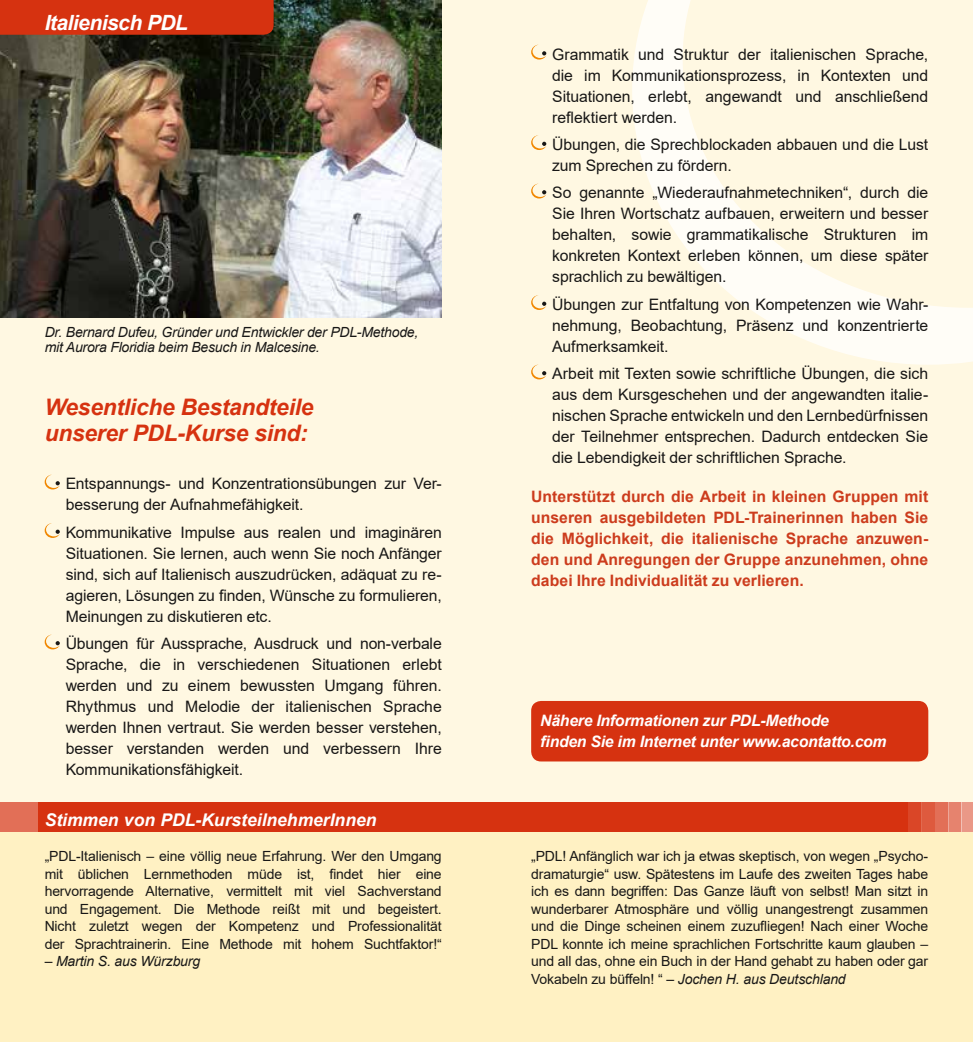
<style>
.page{position:relative;width:973px;height:1042px;background:#fff}
.page>*{position:absolute;margin:0;border:0;box-sizing:border-box;transform-origin:0 0}
.t1{font:italic 700 22.75px/26.2px "Arial";letter-spacing:-.01em;color:#d63210}
.t2{font:italic 700 21px "Arial";letter-spacing:-.025em;color:#fff}
.t3{font:italic 700 17.5px "Arial";color:#fff}
.t4{font:15.75px/21px "Arial";letter-spacing:-.005em;color:#181716;text-align:justify}
.t5{font:700 15.75px/21px "Arial";letter-spacing:.005em;color:#cc3c1d;text-align:justify}
.t6{font:italic 700 15.75px/21px "Arial";letter-spacing:-.015em;color:#fff}
.t7{font:14px/17.5px "Arial";letter-spacing:-.01em;color:#181716;text-align:justify}
.t8{font:italic 14px/14.9px "Arial";letter-spacing:-.015em;color:#181716}
.s1{font-style:italic}
</style>
<div class="page">
<div style="left:0;top:0;width:972px;height:1042px;background:#fff8e2"></div>
<svg style="left:632px;top:0;width:340px;height:365px"></svg>
<img style="left:0;top:0;width:441px;height:317px">
<div style="left:0;top:0;width:273px;height:35px;background:#d63210"></div>
<div style="left:531px;top:701px;width:397px;height:60px;background:#d63210;border-radius:10px"></div>
<svg style="left:45px;top:474px;width:15px;height:15px"></svg>
<svg style="left:45px;top:523px;width:15px;height:15px"></svg>
<svg style="left:45px;top:634px;width:15px;height:15px"></svg>
<svg style="left:531px;top:45px;width:15px;height:15px"></svg>
<svg style="left:531px;top:135px;width:15px;height:15px"></svg>
<svg style="left:531px;top:184px;width:15px;height:14px"></svg>
<svg style="left:531px;top:295px;width:15px;height:15px"></svg>
<svg style="left:531px;top:364px;width:15px;height:15px"></svg>
<div style="left:0;top:803px;width:972px;height:239px;background:#fff1c3"></div>
<div style="left:0;top:802px;width:972px;height:30px;background:#d63210"></div>
<div style="left:0;top:802px;width:38px;height:30px;background:#e26f57"></div>
<svg style="left:947px;top:802px;width:14px;height:30px"></svg>
<div style="left:934px;top:802px;width:13px;height:30px;background:#e26f57"></div>
<div style="left:921px;top:802px;width:13px;height:30px;background:#de5a3e"></div>
<div style="left:908px;top:802px;width:13px;height:30px;background:#da4627"></div>
<div style="left:961px;top:802px;width:11px;height:30px;background:#ea9887"></div>
<h2 class="t2" style="left:45px;top:9px;width:145px">Italienisch PDL</h2>
<p class="t8" style="left:45px;top:324px;width:375px">Dr. Bernard Dufeu, Gründer und Entwickler der PDL-Methode, mit Aurora Floridia beim Besuch in Malcesine.</p>
<h1 class="t1" style="left:45px;top:394px;width:270px">Wesentliche Bestandteile unserer PDL-Kurse sind:</h1>
<p class="t4" style="left:66px;top:473px;width:377px">Entspannungs- und Konzentrationsübungen zur Ver&shy;besserung der Aufnahmefähigkeit.</p>
<p class="t4" style="left:66px;top:522px;width:377px">Kommunikative Impulse aus realen und imaginären Situationen. Sie lernen, auch wenn Sie noch Anfänger sind, sich auf Italienisch auszudrücken, adäquat zu re&shy;agieren, Lösungen zu finden, Wünsche zu formulieren, Meinungen zu diskutieren etc.</p>
<p class="t4" style="left:66px;top:633px;width:377px">Übungen für Aussprache, Ausdruck und non-verbale Sprache, die in verschiedenen Situationen erlebt werden und zu einem bewussten Umgang führen.<br>Rhythmus und Melodie der italienischen Sprache werden Ihnen vertraut. Sie werden besser verstehen, besser verstanden werden und verbessern Ihre Kommunikationsfähigkeit.</p>
<p class="t3" style="left:45px;top:808px;width:333px">Stimmen von PDL-KursteilnehmerInnen</p>
<p class="t7" style="left:45px;top:847px;width:398px">„PDL-Italienisch – eine völlig neue Erfahrung. Wer den Umgang mit üblichen Lernmethoden müde ist, findet hier eine hervorragende Alternative, vermittelt mit viel Sachverstand und Engagement. Die Methode reißt mit und begeistert.<br>Nicht zuletzt wegen der Kompetenz und Professionalität der Sprachtrainerin. Eine Methode mit hohem Suchtfaktor!“</p>
<p class="t8" style="left:45px;top:954px;width:157px">– Martin S. aus Würzburg</p>
<p class="t4" style="left:552px;top:43px;width:377px">Grammatik und Struktur der italienischen Sprache, die im Kommunikationsprozess, in Kontexten und Situationen, erlebt, angewandt und anschließend reflektiert werden.</p>
<p class="t4" style="left:552px;top:134px;width:377px">Übungen, die Sprechblockaden abbauen und die Lust zum Sprechen zu fördern.</p>
<p class="t4" style="left:552px;top:182px;width:377px">So genannte „Wiederaufnahmetechniken“, durch die Sie Ihren Wortschatz aufbauen, erweitern und besser behalten, sowie grammatikalische Strukturen im konkreten Kontext erleben können, um diese später sprachlich zu bewältigen.</p>
<p class="t4" style="left:552px;top:294px;width:377px">Übungen zur Entfaltung von Kompetenzen wie Wahr&shy;nehmung, Beobachtung, Präsenz und konzentrierte Aufmerksamkeit.</p>
<p class="t4" style="left:552px;top:363px;width:377px">Arbeit mit Texten sowie schriftliche Übungen, die sich aus dem Kursgeschehen und der angewandten italie&shy;nischen Sprache entwickeln und den Lernbedürfnissen der Teilnehmer entsprechen. Dadurch entdecken Sie die Lebendigkeit der schriftlichen Sprache.</p>
<p class="t5" style="left:531px;top:486px;width:398px">Unterstützt durch die Arbeit in kleinen Gruppen mit unseren ausgebildeten PDL-Trainerinnen haben Sie die Möglichkeit, die italienische Sprache anzuwen&shy;den und Anregungen der Gruppe anzunehmen, ohne dabei Ihre Individualität zu verlieren.</p>
<p class="t6" style="left:540px;top:710px;width:348px">Nähere Informationen zur PDL-Methode<br>finden Sie im Internet unter www.acontatto.com</p>
<p class="t7" style="left:531px;top:847px;width:398px">„PDL! Anfänglich war ich ja etwas skeptisch, von wegen „Psycho&shy;dramaturgie“ usw. Spätestens im Laufe des zweiten Tages habe ich es dann begriffen: Das Ganze läuft von selbst! Man sitzt in wunderbarer Atmosphäre und völlig unangestrengt zusammen und die Dinge scheinen einem zuzufliegen! Nach einer Woche PDL konnte ich meine sprachlichen Fortschritte kaum glauben – und all das, ohne ein Buch in der Hand gehabt zu haben oder gar Vokabeln zu büffeln! “ <span class="s1">– Jochen H. aus Deutschland</span></p>
</div>
